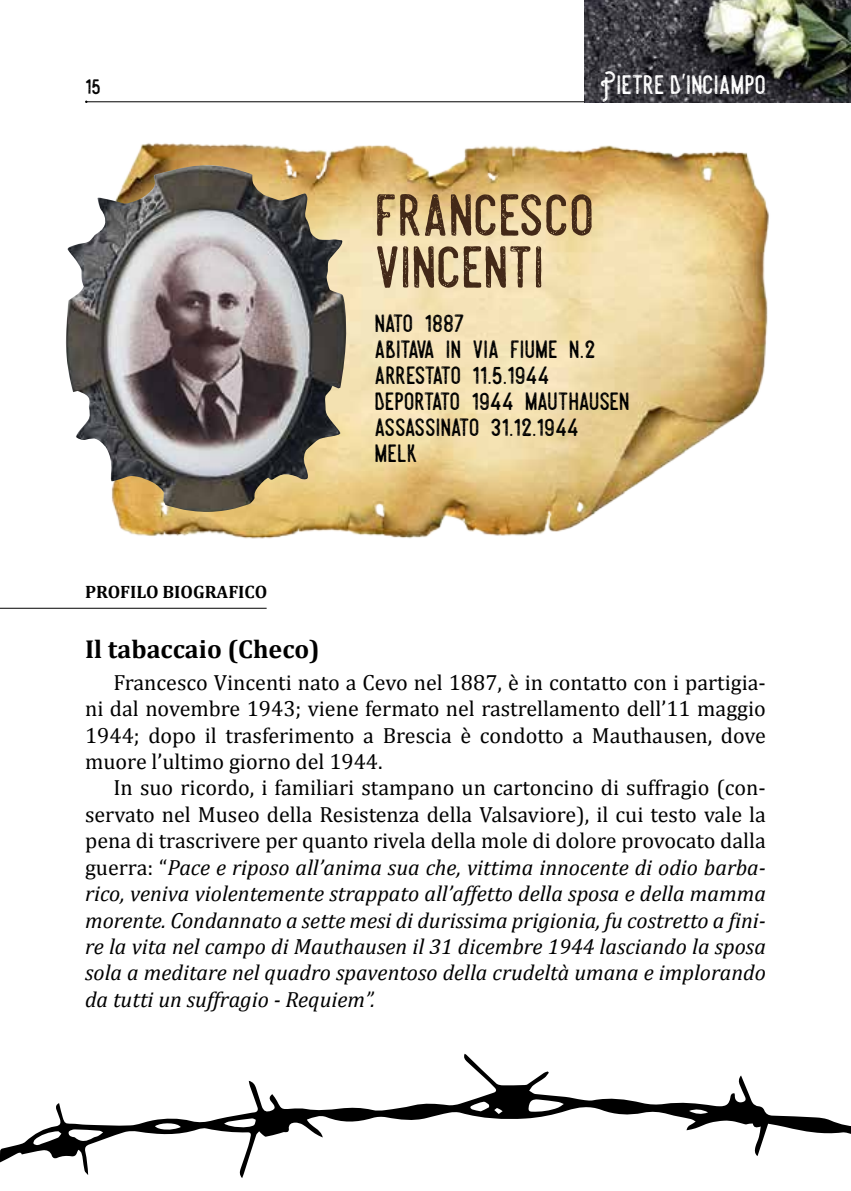
<style>
.page{position:relative;width:851px;height:1191px;background:#fff}
.page>*{position:absolute;margin:0;border:0;box-sizing:border-box;transform-origin:0 0}
.t1{font:66px/52px "Steelworks Vintage Demo";color:#432918}
.t2{font:30px "Steelworks Vintage Demo";color:#fff}
.t3{font:28px/26px "Steelworks Vintage Demo";color:#000}
.t4{font:700 26px "Cambria";color:#000}
.t5{font:24px "Steelworks Vintage Demo";color:#000}
.t6{font:italic 22px/26.4px "Cambria";color:#000;text-align:justify}
.t7{font:22px/26.4px "Cambria";color:#000;text-align:justify}
.t8{font:700 18px "Cambria";color:#000}
.s1{font-style:normal}
</style>
<div class="page">
<img style="left:584px;top:0;width:266px;height:102px">
<hr style="left:86px;top:101px;width:498px;height:1px;background:#000">
<img style="left:116px;top:143px;width:653px;height:396px">
<img style="left:66px;top:165px;width:281px;height:347px">
<hr style="left:0;top:608px;width:266px;height:1px;background:#000">
<svg style="left:0;top:1053px;width:850px;height:125px"></svg>
<p class="t5" style="left:85px;top:72px;width:17px">15</p>
<p class="t8" style="left:85px;top:579px;width:183px">profilo biografico</p>
<h2 class="t2" style="left:599px;top:67px;width:167px">Pietre d inciampo</h2>
<h2 class="t2" style="left:681px;top:49px;width:6px">,</h2>
<h1 class="t1" style="left:374px;top:190px;width:221px">francesco vincenti</h1>
<p class="t3" style="left:374px;top:310px;width:257px">nato 1887<br>abitava in via fiume n.2 arrestato 11.5.1944 deportato 1944 mauthausen assassinato 31.12.1944<br>melk</p>
<p class="t4" style="left:85px;top:630px;width:236px">Il tabaccaio (Checo)</p>
<p class="t7" style="left:85px;top:669px;width:682px;text-indent:28px">Francesco Vincenti nato a Cevo nel 1887, è in contatto con i partigia&shy;ni dal novembre 1943; viene fermato nel rastrellamento dell’11 maggio 1944; dopo il trasferimento a Brescia è condotto a Mauthausen, dove muore l’ultimo giorno del 1944.</p>
<p class="t6" style="left:85px;top:774px;width:682px;text-indent:28px"><span class="s1">In suo ricordo, i familiari stampano un cartoncino di suffragio (con&shy;servato nel Museo della Resistenza della Valsaviore), il cui testo vale la pena di trascrivere per quanto rivela della mole di dolore provocato dalla guerra: “</span>Pace e riposo all’anima sua che, vittima innocente di odio barba&shy;rico, veniva violentemente strappato all’affetto della sposa e della mamma morente. Condannato a sette mesi di durissima prigionia, fu costretto a fini&shy;re la vita nel campo di Mauthausen il 31 dicembre 1944 lasciando la sposa sola a meditare nel quadro spaventoso della crudeltà umana e implorando da tutti un suffragio - Requiem”.</p>
</div>
